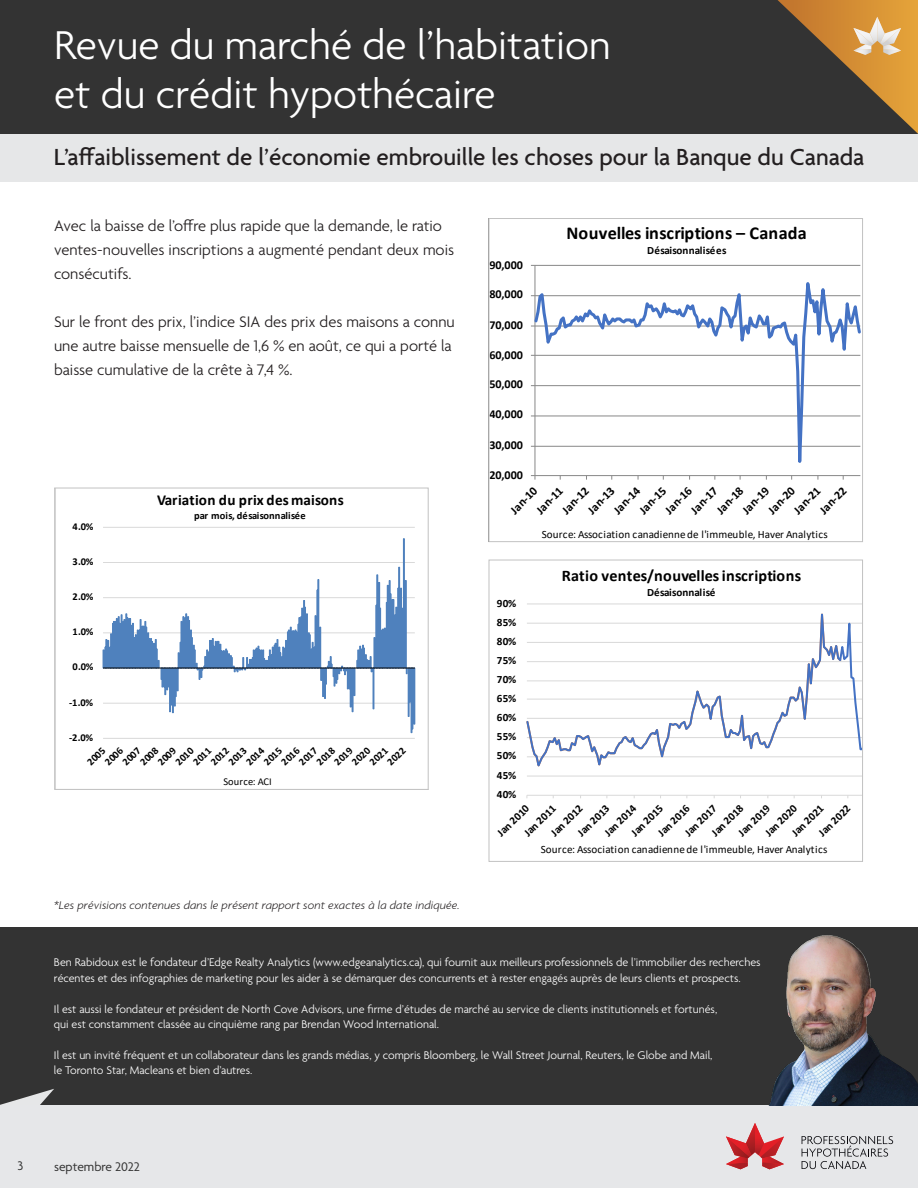
<style>
.page{position:relative;width:918px;height:1188px;background:#fff}
.page>*{position:absolute;margin:0;border:0;box-sizing:border-box;transform-origin:0 0}
.t1{font:300 43.5px "Agenda";color:#fff}
.t2{font:500 25.2px "Agenda";color:#231f20}
.t3{font:700 18.15px "Calibri";letter-spacing:.005em;color:#000}
.t4{font:300 16.5px/24px "Agenda";color:#231f20}
.t5{font:700 16.2px "Calibri";letter-spacing:.005em;color:#000}
.t6{font:700 15.15px "Calibri";letter-spacing:.005em;color:#000}
.t7{font:13.5px "Agenda";color:#333}
.t8{font:13.5px "Agenda";color:#313232}
.t9{font:700 12.15px "Calibri";letter-spacing:-.005em;color:#000}
.t10{font:300 12px/15.3px "Agenda";color:#fff}
.t11{font:italic 300 12px "Agenda";letter-spacing:.01em;color:#231f20}
.t12{font:700 11.1px "Calibri";letter-spacing:.025em;color:#000}
.t13{font:11.1px "Calibri";letter-spacing:.02em;color:#000}
.t14{font:700 11.1px "Calibri";letter-spacing:.005em;color:#000}
.t15{font:700 10.5px "Calibri";letter-spacing:.01em;color:#000}
.t16{font:10.5px "Calibri";letter-spacing:.015em;color:#000}
</style>
<div class="page">
<div style="left:0;top:0;width:918px;height:147px;background:#333"></div>
<div style="left:0;top:927px;width:918px;height:194px;background:#333"></div>
<div style="left:0;top:134px;width:918px;height:47px;background:#e6e7e8"></div>
<svg style="left:0;top:1089px;width:54px;height:16px"></svg>
<div style="left:0;top:1105px;width:918px;height:83px;background:#e6e7e9"></div>
<svg style="left:778px;top:0;width:140px;height:134px"></svg>
<svg style="left:726px;top:1123px;width:58px;height:46px"></svg>
<svg style="left:802px;top:1136px;width:91px;height:33px"></svg>
<img style="left:769px;top:935px;width:149px;height:170px">
<svg style="left:526px;top:603px;width:335px;height:196px"></svg>
<div style="left:489px;top:560px;width:374px;height:302px;border:1px solid #c2c2c2"></div>
<svg style="left:102px;top:527px;width:314px;height:212px"></svg>
<div style="left:54px;top:488px;width:375px;height:302px;border:1px solid #c2c2c2"></div>
<svg style="left:531px;top:264px;width:330px;height:216px"></svg>
<div style="left:489px;top:218px;width:374px;height:324px;border:1px solid #c2c2c2"></div>
<p class="t1" style="left:54px;top:22px;width:558px">Revue du marché de l’habitation</p>
<p class="t1" style="left:54px;top:71px;width:443px">et du crédit hypothécaire</p>
<p class="t2" style="left:54px;top:144px;width:812px">L’affaiblissement de l’économie embrouille les choses pour la Banque du Canada</p>
<p class="t4" style="left:54px;top:214px;width:402px">Avec la baisse de l’offre plus rapide que la demande, le ratio ventes-nouvelles inscriptions a augmenté pendant deux mois consécutifs.</p>
<p class="t4" style="left:54px;top:310px;width:402px">Sur le front des prix, l’indice SIA des prix des maisons a connu une autre baisse mensuelle de 1,6 % en août, ce qui a porté la baisse cumulative de la crête à 7,4 %.</p>
<p class="t15" style="left:72px;top:519px;width:22px">4.0%</p>
<p class="t15" style="left:72px;top:554px;width:22px">3.0%</p>
<p class="t15" style="left:72px;top:589px;width:22px">2.0%</p>
<p class="t15" style="left:72px;top:624px;width:22px">1.0%</p>
<p class="t15" style="left:72px;top:659px;width:22px">0.0%</p>
<p class="t15" style="left:69px;top:695px;width:25px">-1.0%</p>
<p class="t15" style="left:69px;top:730px;width:25px">-2.0%</p>
<p class="t6" style="left:157px;top:489px;width:188px">Variation du prix des maisons</p>
<p class="t15" style="left:194px;top:508px;width:113px">par mois, désaisonnalisée</p>
<p class="t15" style="left:83px;top:759px;width:23px;rotate:-45deg">2005</p>
<p class="t15" style="left:101px;top:759px;width:23px;rotate:-45deg">2006</p>
<p class="t15" style="left:119px;top:759px;width:23px;rotate:-45deg">2007</p>
<p class="t15" style="left:136px;top:759px;width:23px;rotate:-45deg">2008</p>
<p class="t15" style="left:154px;top:759px;width:23px;rotate:-45deg">2009</p>
<p class="t15" style="left:172px;top:759px;width:23px;rotate:-45deg">2010</p>
<p class="t15" style="left:189px;top:759px;width:23px;rotate:-45deg">2011</p>
<p class="t15" style="left:207px;top:759px;width:23px;rotate:-45deg">2012</p>
<p class="t15" style="left:225px;top:759px;width:23px;rotate:-45deg">2013</p>
<p class="t15" style="left:242px;top:759px;width:23px;rotate:-45deg">2014</p>
<p class="t15" style="left:260px;top:759px;width:23px;rotate:-45deg">2015</p>
<p class="t15" style="left:278px;top:759px;width:23px;rotate:-45deg">2016</p>
<p class="t15" style="left:295px;top:759px;width:23px;rotate:-45deg">2017</p>
<p class="t15" style="left:313px;top:759px;width:23px;rotate:-45deg">2018</p>
<p class="t15" style="left:331px;top:759px;width:23px;rotate:-45deg">2019</p>
<p class="t15" style="left:348px;top:759px;width:23px;rotate:-45deg">2020</p>
<p class="t15" style="left:366px;top:759px;width:23px;rotate:-45deg">2021</p>
<p class="t15" style="left:384px;top:759px;width:23px;rotate:-45deg">2022</p>
<p class="t16" style="left:223px;top:775px;width:50px">Source: ACI</p>
<p class="t11" style="left:54px;top:898px;width:407px">*Les prévisions contenues dans le présent rapport sont exactes à la date indiquée.</p>
<p class="t9" style="left:489px;top:256px;width:35px">90,000</p>
<p class="t9" style="left:489px;top:286px;width:35px">80,000</p>
<p class="t9" style="left:489px;top:316px;width:35px">70,000</p>
<p class="t9" style="left:489px;top:346px;width:35px">60,000</p>
<p class="t9" style="left:489px;top:376px;width:35px">50,000</p>
<p class="t9" style="left:489px;top:406px;width:35px">40,000</p>
<p class="t9" style="left:489px;top:436px;width:35px">30,000</p>
<p class="t9" style="left:489px;top:467px;width:35px">20,000</p>
<p class="t3" style="left:566px;top:220px;width:242px">Nouvelles inscriptions – Canada</p>
<p class="t12" style="left:647px;top:242px;width:81px">Désaisonnalisées</p>
<p class="t9" style="left:506px;top:506px;width:34px;rotate:-45deg">Jan-10</p>
<p class="t9" style="left:764px;top:506px;width:34px;rotate:-45deg">Jan-20</p>
<p class="t9" style="left:609px;top:506px;width:34px;rotate:-45deg">Jan-14</p>
<p class="t9" style="left:661px;top:506px;width:34px;rotate:-45deg">Jan-16</p>
<p class="t9" style="left:712px;top:506px;width:34px;rotate:-45deg">Jan-18</p>
<p class="t9" style="left:738px;top:506px;width:34px;rotate:-45deg">Jan-19</p>
<p class="t9" style="left:558px;top:506px;width:34px;rotate:-45deg">Jan-12</p>
<p class="t9" style="left:815px;top:506px;width:34px;rotate:-45deg">Jan-22</p>
<p class="t9" style="left:584px;top:506px;width:34px;rotate:-45deg">Jan-13</p>
<p class="t9" style="left:687px;top:506px;width:34px;rotate:-45deg">Jan-17</p>
<p class="t9" style="left:532px;top:506px;width:34px;rotate:-45deg">Jan-11</p>
<p class="t9" style="left:790px;top:506px;width:34px;rotate:-45deg">Jan-21</p>
<p class="t9" style="left:635px;top:506px;width:34px;rotate:-45deg">Jan-15</p>
<p class="t13" style="left:542px;top:526px;width:288px">Source: Association canadienne de l'immeuble, Haver Analytics</p>
<p class="t12" style="left:497px;top:595px;width:21px">90%</p>
<p class="t12" style="left:497px;top:614px;width:21px">85%</p>
<p class="t12" style="left:497px;top:633px;width:21px">80%</p>
<p class="t12" style="left:497px;top:653px;width:21px">75%</p>
<p class="t12" style="left:497px;top:672px;width:21px">70%</p>
<p class="t12" style="left:497px;top:690px;width:21px">65%</p>
<p class="t12" style="left:497px;top:709px;width:21px">60%</p>
<p class="t12" style="left:497px;top:729px;width:21px">55%</p>
<p class="t12" style="left:497px;top:748px;width:21px">50%</p>
<p class="t12" style="left:497px;top:767px;width:21px">45%</p>
<p class="t12" style="left:497px;top:786px;width:21px">40%</p>
<p class="t5" style="left:562px;top:564px;width:241px">Ratio ventes/nouvelles inscriptions</p>
<p class="t14" style="left:647px;top:585px;width:70px">Désaisonnalisé</p>
<p class="t12" style="left:493px;top:829px;width:42px;rotate:-45deg">Jan 2010</p>
<p class="t12" style="left:761px;top:829px;width:42px;rotate:-45deg">Jan 2020</p>
<p class="t12" style="left:601px;top:829px;width:42px;rotate:-45deg">Jan 2014</p>
<p class="t12" style="left:654px;top:829px;width:42px;rotate:-45deg">Jan 2016</p>
<p class="t12" style="left:708px;top:829px;width:42px;rotate:-45deg">Jan 2018</p>
<p class="t12" style="left:734px;top:829px;width:42px;rotate:-45deg">Jan 2019</p>
<p class="t12" style="left:547px;top:829px;width:42px;rotate:-45deg">Jan 2012</p>
<p class="t12" style="left:815px;top:829px;width:42px;rotate:-45deg">Jan 2022</p>
<p class="t12" style="left:574px;top:829px;width:42px;rotate:-45deg">Jan 2013</p>
<p class="t12" style="left:681px;top:829px;width:42px;rotate:-45deg">Jan 2017</p>
<p class="t12" style="left:520px;top:829px;width:42px;rotate:-45deg">Jan 2011</p>
<p class="t12" style="left:788px;top:829px;width:42px;rotate:-45deg">Jan 2021</p>
<p class="t12" style="left:627px;top:829px;width:42px;rotate:-45deg">Jan 2015</p>
<p class="t13" style="left:541px;top:842px;width:288px">Source: Association canadienne de l'immeuble, Haver Analytics</p>
<p class="t10" style="left:54px;top:956px;width:708px">Ben Rabidoux est le fondateur d’Edge Realty Analytics (www.edgeanalytics.ca), qui fournit aux meilleurs professionnels de l’immobilier des recherches récentes et des infographies de marketing pour les aider à se démarquer des concurrents et à rester engagés auprès de leurs clients et prospects.</p>
<p class="t10" style="left:54px;top:1002px;width:665px">Il est aussi le fondateur et président de North Cove Advisors, une firme d’études de marché au service de clients institutionnels et fortunés, qui est constamment classée au cinquième rang par Brendan Wood International.</p>
<p class="t10" style="left:54px;top:1048px;width:660px">Il est un invité fréquent et un collaborateur dans les grands médias, y compris Bloomberg, le Wall Street Journal, Reuters, le Globe and Mail, le Toronto Star, Macleans et bien d’autres.</p>
<p class="t8" style="left:17px;top:1159px;width:7px">3</p>
<p class="t7" style="left:54px;top:1159px;width:87px">septembre 2022</p>
</div>
